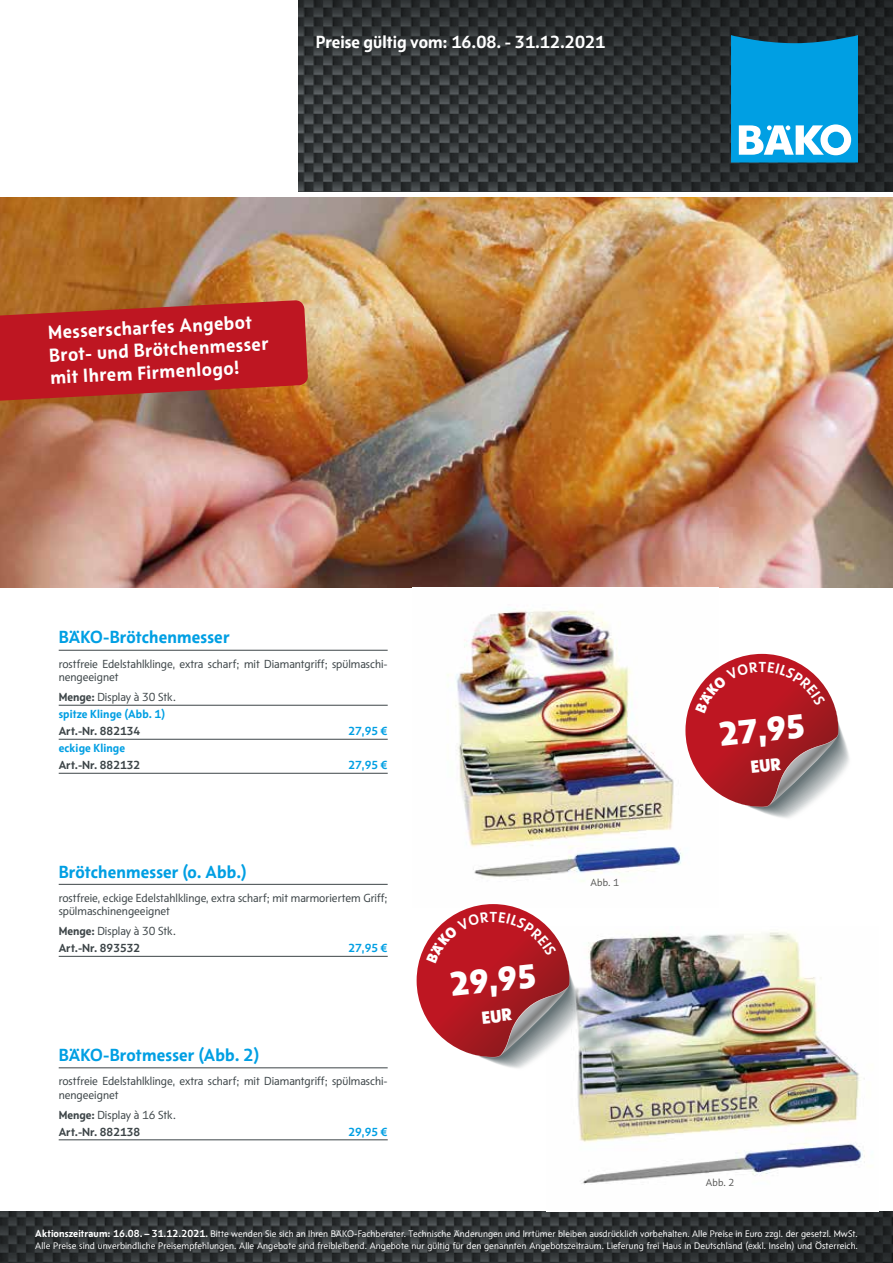
<style>
.page{position:relative;width:893px;height:1263px;background:#fff}
.page>*{position:absolute;margin:0;border:0;box-sizing:border-box;transform-origin:0 0}
.t1{font:800 34.5px "BAEK Otype";color:#fff}
.t2{font:700 19.5px/22.5px "BAEK Otype";color:#fff}
.t3{font:700 18px "BAEK Otype";letter-spacing:.01em;color:#009fe3}
.t4{font:700 18px "BAEK Otype";color:#fff}
.t5{font:12px/13.5px "BAEK Otype";color:#3d4548}
.t6{font:700 12px/16.8px "BAEK Otype";color:#3d4548}
.t7{font:700 12px/17.4px "BAEK Otype";letter-spacing:.01em;color:#009fe3}
.t8{font:10.5px "BAEK Otype";letter-spacing:.01em;color:#575756}
.t9{font:9.75px/12px "BAEK Otype";letter-spacing:.01em;color:#fff}
.s1{color:#3d4548}
.s2{font-weight:400;color:#3d4548}
.s3{font-weight:400}
.s4{font-weight:700;font-size:10.5px}
.s5{font-weight:700}
</style>
<div class="page">
<img style="left:298px;top:0;width:595px;height:191px">
<img style="left:0;top:1211px;width:893px;height:52px">
<svg style="left:731px;top:35px;width:127px;height:128px;background:#23a5dd"></svg>
<hr style="left:59px;top:650px;width:329px;height:1px;background:#3d4548">
<hr style="left:59px;top:705px;width:329px;height:1px;background:#3d4548">
<hr style="left:59px;top:739px;width:329px;height:1px;background:#3d4548">
<hr style="left:59px;top:773px;width:329px;height:1px;background:#3d4548">
<hr style="left:59px;top:1067px;width:329px;height:1px;background:#3d4548">
<hr style="left:59px;top:1139px;width:329px;height:1px;background:#3d4548">
<hr style="left:59px;top:884px;width:329px;height:1px;background:#3d4548">
<hr style="left:59px;top:956px;width:329px;height:1px;background:#3d4548">
<img style="left:0;top:198px;width:893px;height:389px">
<svg style="left:0;top:300px;width:308px;height:101px;background:#ba2223"></svg>
<img style="left:447px;top:609px;width:236px;height:273px">
<img style="left:577px;top:932px;width:288px;height:253px">
<svg style="left:685px;top:654px;width:164px;height:164px"></svg>
<svg style="left:417px;top:904px;width:166px;height:167px"></svg>
<h3 class="t4" style="left:316px;top:31px;width:291px">Preise gültig vom: 16.08. - 31.12.2021</h3>
<h2 class="t2" style="left:47px;top:321px;width:221px;rotate:-3deg">Messerscharfes Angebot<br>Brot- und Brötchenmesser mit Ihrem Firmenlogo!</h2>
<h3 class="t3" style="left:59px;top:626px;width:172px">BÄKO-Brötchenmesser</h3>
<p class="t5" style="left:59px;top:657px;width:330px">rostfreie Edelstahlklinge, extra scharf; mit Diamantgriff; spülmaschi&shy;nengeeignet</p>
<p class="t7" style="left:59px;top:688px;width:119px"><span class="s1">Menge:</span> <span class="s2">Display à 30 Stk. </span>spitze Klinge (Abb. 1)</p>
<p class="t6" style="left:59px;top:722px;width:83px">Art.-Nr. 882134</p>
<p class="t7" style="left:348px;top:722px;width:40px">27,95 €</p>
<p class="t7" style="left:59px;top:739px;width:68px">eckige Klinge</p>
<p class="t6" style="left:59px;top:756px;width:83px">Art.-Nr. 882132</p>
<p class="t7" style="left:348px;top:756px;width:40px">27,95 €</p>
<h3 class="t3" style="left:59px;top:860px;width:190px">Brötchenmesser (o. Abb.)</h3>
<p class="t5" style="left:59px;top:891px;width:330px">rostfreie, eckige Edelstahlklinge, extra scharf; mit marmoriertem Griff; spülmaschinengeeignet</p>
<p class="t6" style="left:59px;top:922px;width:119px">Menge: <span class="s3">Display à 30 Stk.<br></span>Art.-Nr. 893532</p>
<p class="t7" style="left:348px;top:939px;width:40px">27,95 €</p>
<h3 class="t3" style="left:59px;top:1044px;width:202px">BÄKO-Brotmesser (Abb. 2)</h3>
<p class="t5" style="left:59px;top:1074px;width:330px">rostfreie Edelstahlklinge, extra scharf; mit Diamantgriff; spülmaschi&shy;nengeeignet</p>
<p class="t6" style="left:59px;top:1106px;width:119px">Menge: <span class="s3">Display à 16 Stk.<br></span>Art.-Nr. 882138</p>
<p class="t7" style="left:348px;top:1122px;width:40px">29,95 €</p>
<h1 class="t1" style="left:448px;top:962px;width:88px;rotate:-6deg">29,95</h1>
<p class="t8" style="left:591px;top:876px;width:30px">Abb. 1</p>
<h1 class="t1" style="left:717px;top:712px;width:88px;rotate:-6deg">27,95</h1>
<p class="t8" style="left:706px;top:1176px;width:30px">Abb. 2</p>
<p class="t9" style="left:35px;top:1228px;width:824px"><span class="s4">Aktionszeitraum: 16.08. – 31.12.2021</span><span class="s5">.</span> Bitte wenden Sie sich an Ihren BÄKO-Fachberater. Technische Änderungen und Irrtümer bleiben ausdrücklich vorbehalten. Alle Preise in Euro zzgl. der gesetzl. MwSt.<br>Alle Preise sind unverbindliche Preisempfehlungen. Alle Angebote sind freibleibend. Angebote nur gültig für den genannten Angebotszeitraum. Lieferung frei Haus in Deutschland (exkl. Inseln) und Österreich.</p>
</div>
